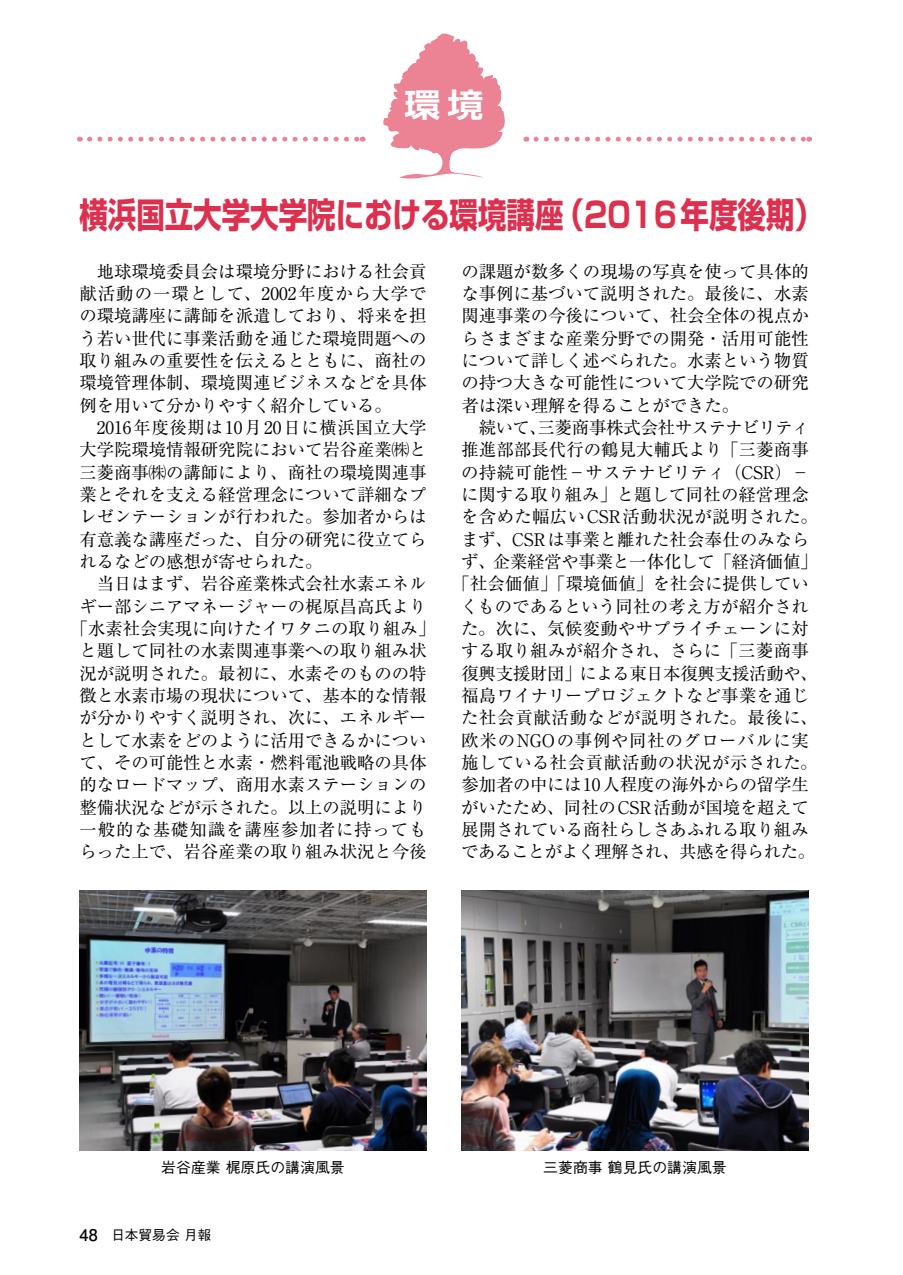
<style>
.page{position:relative;width:903px;height:1275px;background:#fff}
.page>*{position:absolute;margin:0;border:0;box-sizing:border-box;transform-origin:0 0}
.t1{font:700 34.65px "Shin Go Pro";color:#dd304e;scale:.82 1}
.t2{font:700 32.38px "Shin Go Pro De";color:#fff;scale:1.11 1}
.t3{font:17.32px/22.4px "Ryumin Pro";color:#000;text-align:justify}
.t4{font:17.32px "Ryumin Pro";letter-spacing:.04em;color:#000}
.t5{font:17.32px "Ryumin Pro";letter-spacing:.03em;color:#000}
.t6{font:17.32px "Ryumin Pro";letter-spacing:-.035em;color:#000}
.t7{font:17.32px "Ryumin Pro";letter-spacing:-.02em;color:#000}
.t8{font:17.32px "Ryumin Pro";letter-spacing:.035em;color:#000}
.t9{font:17.32px "Ryumin Pro";letter-spacing:.055em;color:#000}
.t10{font:500 14.88px "Gothic BBB Pro";color:#000}
.t11{font:500 13.65px "Gothic BBB Pro";color:#000}
.s1{font-family:"Futo Go B101 Pro";font-weight:700;font-size:16.1px}
</style>
<div class="page">
<svg style="left:383px;top:33px;width:122px;height:146px"></svg>
<svg style="left:89px;top:137px;width:274px;height:5px"></svg>
<svg style="left:536px;top:137px;width:274px;height:5px"></svg>
<img style="left:79px;top:890px;width:348px;height:261px">
<img style="left:461px;top:890px;width:348px;height:261px">
<h2 class="t2" style="left:404px;top:78px;width:73px">環境</h2>
<h1 class="t1" style="left:79px;top:187px;width:908px">横浜国立大学大学院における環境講座（2016年度後期）</h1>
<p class="t3" style="left:461px;top:259px;width:349px">の課題が数多くの現場の写真を使って具体的な事例に基づいて説明された。最後に、水素関連事業の今後について、社会全体の視点からさまざまな産業分野での開発・活用可能性について詳しく述べられた。水素という物質の持つ大きな可能性について大学院での研究者は深い理解を得ることができた。</p>
<p class="t7" style="left:479px;top:414px;width:332px">続いて、三菱商事株式会社サステナビリティ</p>
<p class="t3" style="left:461px;top:437px;width:349px">推進部部長代行の鶴見大輔氏より「三菱商事</p>
<p class="t3" style="left:461px;top:460px;width:349px">の持続可能性－サステナビリティ（CSR）－</p>
<p class="t3" style="left:461px;top:482px;width:349px">に関する取り組み」と題して同社の経営理念</p>
<p class="t5" style="left:461px;top:503px;width:358px">を含めた幅広いCSR活動状況が説明された。</p>
<p class="t3" style="left:461px;top:527px;width:350px">まず、CSRは事業と離れた社会奉仕のみなら</p>
<p class="t3" style="left:461px;top:549px;width:358px">ず、企業経営や事業と一体化して「経済価値」</p>
<p class="t3" style="left:452px;top:571px;width:358px">「社会価値」「環境価値」を社会に提供してい</p>
<p class="t3" style="left:461px;top:594px;width:349px">くものであるという同社の考え方が紹介され</p>
<p class="t3" style="left:461px;top:616px;width:349px">た。次に、気候変動やサプライチェーンに対</p>
<p class="t3" style="left:461px;top:638px;width:349px">する取り組みが紹介され、さらに「三菱商事</p>
<p class="t3" style="left:461px;top:661px;width:358px">復興支援財団」による東日本復興支援活動や、</p>
<p class="t3" style="left:461px;top:683px;width:349px">福島ワイナリープロジェクトなど事業を通じ</p>
<p class="t4" style="left:461px;top:704px;width:358px">た社会貢献活動などが説明された。最後に、</p>
<p class="t4" style="left:461px;top:726px;width:349px">欧米のNGOの事例や同社のグローバルに実</p>
<p class="t8" style="left:461px;top:749px;width:358px">施している社会貢献活動の状況が示された。</p>
<p class="t3" style="left:461px;top:772px;width:349px">参加者の中には 10人程度の海外からの留学生</p>
<p class="t3" style="left:461px;top:795px;width:349px">がいたため、同社のCSR活動が国境を超えて</p>
<p class="t3" style="left:461px;top:817px;width:349px">展開されている商社らしさあふれる取り組み</p>
<p class="t6" style="left:461px;top:838px;width:355px">であることがよく理解され、共感を得られた。</p>
<p class="t3" style="left:79px;top:259px;width:349px;text-indent:17px">地球環境委員会は環境分野における社会貢献活動の一環として、2002年度から大学での環境講座に講師を派遣しており、将来を担う若い世代に事業活動を通じた環境問題への取り組みの重要性を伝えるとともに、商社の環境管理体制、環境関連ビジネスなどを具体例を用いて分かりやすく紹介している。</p>
<p class="t3" style="left:79px;top:415px;width:349px;text-indent:17px">2016年度後期は10月20日に横浜国立大学大学院環境情報研究院において岩谷産業㈱と三菱商事㈱の講師により、商社の環境関連事業とそれを支える経営理念について詳細なプレゼンテーションが行われた。参加者からは有意義な講座だった、自分の研究に役立てられるなどの感想が寄せられた。</p>
<p class="t3" style="left:97px;top:572px;width:331px">当日はまず、岩谷産業株式会社水素エネル</p>
<p class="t3" style="left:79px;top:594px;width:349px">ギー部シニアマネージャーの梶原昌高氏より</p>
<p class="t3" style="left:71px;top:616px;width:366px">「水素社会実現に向けたイワタニの取り組み」</p>
<p class="t3" style="left:79px;top:638px;width:349px">と題して同社の水素関連事業への取り組み状</p>
<p class="t3" style="left:79px;top:661px;width:349px">況が説明された。最初に、水素そのものの特</p>
<p class="t3" style="left:79px;top:683px;width:349px">徴と水素市場の現状について、基本的な情報</p>
<p class="t3" style="left:79px;top:705px;width:349px">が分かりやすく説明され、次に、エネルギー</p>
<p class="t3" style="left:79px;top:728px;width:349px">として水素をどのように活用できるかについ</p>
<p class="t3" style="left:79px;top:750px;width:349px">て、その可能性と水素・燃料電池戦略の具体</p>
<p class="t3" style="left:79px;top:772px;width:349px">的なロードマップ、商用水素ステーションの</p>
<p class="t3" style="left:79px;top:795px;width:349px">整備状況などが示された。以上の説明により</p>
<p class="t9" style="left:79px;top:816px;width:349px">一般的な基礎知識を講座参加者に持っても</p>
<p class="t3" style="left:79px;top:839px;width:349px">らった上で、岩谷産業の取り組み状況と今後</p>
<p class="t10" style="left:161px;top:1155px;width:185px">岩谷産業 梶原氏の講演風景</p>
<p class="t10" style="left:543px;top:1155px;width:185px">三菱商事 鶴見氏の講演風景</p>
<p class="t11" style="left:79px;top:1224px;width:133px"><span class="s1">48</span>　日本貿易会 月報</p>
</div>
